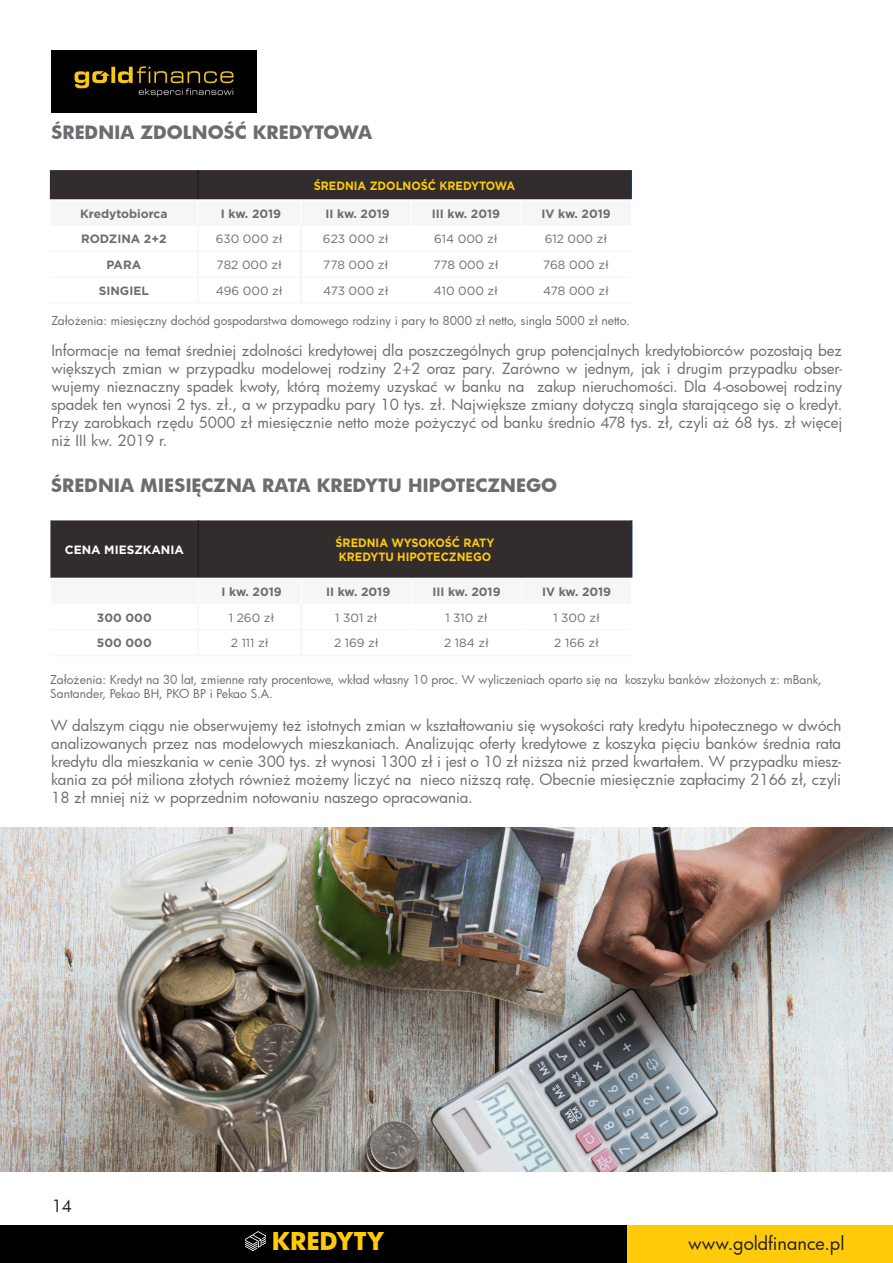
<style>
.page{position:relative;width:893px;height:1263px;background:#fff}
.page>*{position:absolute;margin:0;border:0;box-sizing:border-box;transform-origin:0 0}
.t1{font:700 24px "Futura";color:#feca0a}
.t2{font:700 18px "Futura";color:#6c6d70}
.t3{font:18px "Futura";color:#231f20}
.t4{font:16.5px "Futura";color:#231f20}
.t5{font:15px/18px "Futura";color:#6c6d70;text-align:justify}
.t6{font:12px/14.4px "Futura";color:#6c6d70}
.t7{font:12px "Gotham";color:#6c6d70}
.t8{font:700 12px "Gotham";color:#6c6d70}
.t9{font:700 12px "Gotham";color:#feca0a;scale:.93 1}
.t10{font:700 12px "Gotham";color:#fff}
</style>
<div class="page">
<div style="left:0;top:1225px;width:646px;height:38px;background:#000"></div>
<div style="left:627px;top:1225px;width:266px;height:38px;background:#feca0a"></div>
<img style="left:51px;top:51px;width:206px;height:61px">
<hr style="left:197px;top:226px;width:2px;height:24px;background:#f6f6f7">
<hr style="left:50px;top:250px;width:148px;height:2px;background:#f6f6f7">
<hr style="left:198px;top:250px;width:102px;height:2px;background:#f6f6f7">
<hr style="left:302px;top:250px;width:109px;height:2px;background:#f6f6f7">
<hr style="left:411px;top:250px;width:110px;height:2px;background:#f6f6f7">
<hr style="left:521px;top:250px;width:110px;height:2px;background:#f6f6f7">
<hr style="left:197px;top:252px;width:2px;height:25px;background:#f6f6f7">
<hr style="left:50px;top:277px;width:148px;height:1px;background:#f6f6f7">
<hr style="left:198px;top:277px;width:102px;height:1px;background:#f6f6f7">
<hr style="left:302px;top:277px;width:109px;height:1px;background:#f6f6f7">
<hr style="left:411px;top:277px;width:110px;height:1px;background:#f6f6f7">
<hr style="left:521px;top:277px;width:110px;height:1px;background:#f6f6f7">
<hr style="left:50px;top:302px;width:148px;height:1px;background:#f6f6f7">
<hr style="left:198px;top:302px;width:103px;height:1px;background:#f6f6f7">
<hr style="left:301px;top:302px;width:110px;height:1px;background:#f6f6f7">
<hr style="left:411px;top:302px;width:110px;height:1px;background:#f6f6f7">
<hr style="left:521px;top:302px;width:110px;height:1px;background:#f6f6f7">
<hr style="left:197px;top:278px;width:2px;height:24px;background:#f6f6f7">
<hr style="left:300px;top:226px;width:2px;height:25px;background:#f2f3f4">
<hr style="left:300px;top:251px;width:2px;height:26px;background:#f2f3f4">
<hr style="left:300px;top:277px;width:2px;height:25px;background:#f2f3f4">
<div style="left:50px;top:170px;width:582px;height:30px;background:#322d2c"></div>
<hr style="left:50px;top:655px;width:148px;height:1px;background:#f6f6f7">
<hr style="left:198px;top:655px;width:103px;height:1px;background:#f6f6f7">
<hr style="left:301px;top:655px;width:110px;height:1px;background:#f6f6f7">
<hr style="left:411px;top:655px;width:111px;height:1px;background:#f6f6f7">
<hr style="left:522px;top:655px;width:110px;height:1px;background:#f6f6f7">
<svg style="left:50px;top:520px;width:582px;height:135px"></svg>
<img style="left:245px;top:1231px;width:21px;height:20px">
<img style="left:0;top:828px;width:893px;height:343px">
<p class="t2" style="left:51px;top:120px;width:322px">ŚREDNIA ZDOLNOŚĆ KREDYTOWA</p>
<p class="t9" style="left:314px;top:178px;width:218px">ŚREDNIA ZDOLNOŚĆ KREDYTOWA</p>
<p class="t8" style="left:80px;top:205px;width:89px">Kredytobiorca</p>
<p class="t8" style="left:221px;top:205px;width:62px">I kw. 2019</p>
<p class="t8" style="left:326px;top:205px;width:66px">II kw. 2019</p>
<p class="t8" style="left:432px;top:205px;width:70px">III kw. 2019</p>
<p class="t8" style="left:541px;top:205px;width:71px">IV kw. 2019</p>
<p class="t8" style="left:81px;top:231px;width:87px">RODZINA 2+2</p>
<p class="t7" style="left:216px;top:231px;width:69px">630 000 zł</p>
<p class="t7" style="left:323px;top:231px;width:67px">623 000 zł</p>
<p class="t7" style="left:434px;top:231px;width:65px">614 000 zł</p>
<p class="t7" style="left:545px;top:231px;width:64px">612 000 zł</p>
<p class="t8" style="left:106px;top:257px;width:36px">PARA</p>
<p class="t7" style="left:217px;top:257px;width:67px">782 000 zł</p>
<p class="t7" style="left:323px;top:257px;width:67px">778 000 zł</p>
<p class="t7" style="left:433px;top:257px;width:67px">778 000 zł</p>
<p class="t7" style="left:543px;top:257px;width:67px">768 000 zł</p>
<p class="t8" style="left:99px;top:283px;width:52px">SINGIEL</p>
<p class="t7" style="left:216px;top:283px;width:68px">496 000 zł</p>
<p class="t7" style="left:323px;top:283px;width:67px">473 000 zł</p>
<p class="t7" style="left:434px;top:283px;width:66px">410 000 zł</p>
<p class="t7" style="left:543px;top:283px;width:67px">478 000 zł</p>
<p class="t6" style="left:51px;top:313px;width:580px">Założenia: miesięczny dochód gospodarstwa domowego rodziny i pary to 8000 zł netto, singla 5000 zł netto.</p>
<p class="t5" style="left:51px;top:341px;width:792px">Informacje na temat średniej zdolności kredytowej dla poszczególnych grup potencjalnych kredytobiorców pozostają bez większych zmian w przypadku modelowej rodziny 2+2 oraz pary. Zarówno w jednym, jak i drugim przypadku obser&shy;wujemy nieznaczny spadek kwoty, którą możemy uzyskać w banku na zakup nieruchomości. Dla 4-osobowej rodziny spadek ten wynosi 2 tys. zł., a w przypadku pary 10 tys. zł. Największe zmiany dotyczą singla starającego się o kredyt.<br>Przy zarobkach rzędu 5000 zł miesięcznie netto może pożyczyć od banku średnio 478 tys. zł, czyli aż 68 tys. zł więcej niż III kw. 2019 r.</p>
<p class="t2" style="left:51px;top:473px;width:508px">ŚREDNIA MIESIĘCZNA RATA KREDYTU HIPOTECZNEGO</p>
<p class="t10" style="left:65px;top:542px;width:120px">CENA MIESZKANIA</p>
<p class="t9" style="left:336px;top:535px;width:172px">ŚREDNIA WYSOKOŚĆ RATY</p>
<p class="t9" style="left:339px;top:549px;width:165px">KREDYTU HIPOTECZNEGO</p>
<p class="t8" style="left:221px;top:584px;width:62px">I kw. 2019</p>
<p class="t8" style="left:326px;top:584px;width:66px">II kw. 2019</p>
<p class="t8" style="left:432px;top:584px;width:70px">III kw. 2019</p>
<p class="t8" style="left:542px;top:584px;width:71px">IV kw. 2019</p>
<p class="t8" style="left:97px;top:609px;width:56px">300 000</p>
<p class="t7" style="left:229px;top:610px;width:47px">1 260 zł</p>
<p class="t7" style="left:335px;top:610px;width:44px">1 301 zł</p>
<p class="t7" style="left:445px;top:610px;width:44px">1 310 zł</p>
<p class="t7" style="left:553px;top:610px;width:48px">1 300 zł</p>
<p class="t8" style="left:97px;top:635px;width:56px">500 000</p>
<p class="t7" style="left:231px;top:635px;width:39px">2 111 zł</p>
<p class="t7" style="left:334px;top:635px;width:46px">2 169 zł</p>
<p class="t7" style="left:444px;top:635px;width:46px">2 184 zł</p>
<p class="t7" style="left:554px;top:635px;width:46px">2 166 zł</p>
<p class="t6" style="left:50px;top:672px;width:773px">Założenia: Kredyt na 30 lat, zmienne raty procentowe, wkład własny 10 proc. W wyliczeniach oparto się na koszyku banków złożonych z: mBank,<br>Santander, Pekao BH, PKO BP i Pekao S.A.</p>
<p class="t5" style="left:51px;top:716px;width:792px">W dalszym ciągu nie obserwujemy też istotnych zmian w kształtowaniu się wysokości raty kredytu hipotecznego w dwóch analizowanych przez nas modelowych mieszkaniach. Analizując oferty kredytowe z koszyka pięciu banków średnia rata kredytu dla mieszkania w cenie 300 tys. zł wynosi 1300 zł i jest o 10 zł niższa niż przed kwartałem. W przypadku miesz&shy;kania za pół miliona złotych również możemy liczyć na nieco niższą ratę. Obecnie miesięcznie zapłacimy 2166 zł, czyli 18 zł mniej niż w poprzednim notowaniu naszego opracowania.</p>
<p class="t4" style="left:52px;top:1194px;width:22px">14</p>
<p class="t1" style="left:272px;top:1224px;width:114px">KREDYTY</p>
<p class="t3" style="left:688px;top:1231px;width:158px">www.goldfinance.pl</p>
</div>
